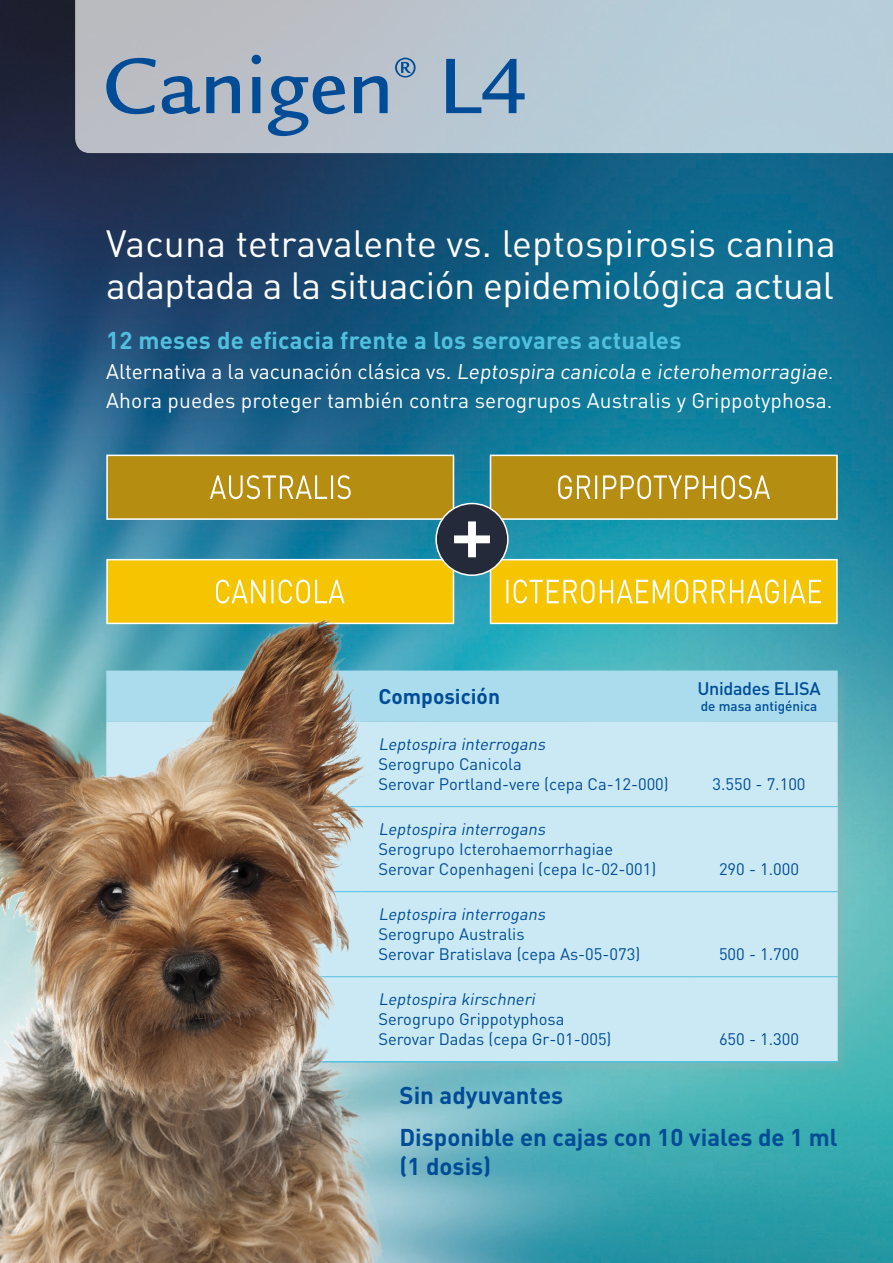
<style>
.page{position:relative;width:893px;height:1263px;background:#fff}
.page>*{position:absolute;margin:0;border:0;box-sizing:border-box;transform-origin:0 0}
.t1{font:37.5px/42px "DINOT";letter-spacing:-.015em;color:#fff}
.t2{font:700 24px/41.5px "DINOT";color:#004c97}
.t3{font:700 24px "DINOT";letter-spacing:.01em;color:#51c0df}
.t4{font:21px/29.4px "DINOT";letter-spacing:.005em;color:#fff}
.t5{font:700 21px "DINOT";color:#004c97}
.t6{font:500 18px "DINOT";letter-spacing:-.02em;color:#004c97}
.t7{font:16.5px/19.8px "DINOT";color:#004c97}
.t8{font:italic 16.5px "DINOT";color:#004c97}
.t9{font:500 13.5px "DINOT";color:#004c97}
</style>
<div class="page">
<img style="left:0;top:0;width:893px;height:1263px">
<svg style="left:75px;top:0;width:818px;height:153px;background:#b7c7d1"></svg>
<svg style="left:106px;top:55px;width:419px;height:81px;background:#95aac0"></svg>
<div style="left:107px;top:455px;width:347px;height:64px;background:#b48d11"></div>
<div style="left:106px;top:455px;width:348px;height:65px;border:2px solid #fff"></div>
<div style="left:490px;top:455px;width:348px;height:64px;background:#b48d11"></div>
<div style="left:490px;top:455px;width:348px;height:65px;border:2px solid #fff"></div>
<div style="left:107px;top:560px;width:347px;height:63px;background:#f4c500"></div>
<div style="left:106px;top:559px;width:348px;height:65px;border:2px solid #fff"></div>
<div style="left:490px;top:560px;width:347px;height:63px;background:#f4c500"></div>
<div style="left:490px;top:559px;width:348px;height:65px;border:2px solid #fff"></div>
<div style="left:436px;top:503px;width:72px;height:72px;background:#242a3a;border-radius:50%"></div>
<div style="left:435px;top:503px;width:74px;height:73px;border:2px solid #fff;border-radius:50%"></div>
<svg style="left:454px;top:521px;width:36px;height:36px"></svg>
<svg style="left:506px;top:579px;width:315px;height:24px"></svg>
<svg style="left:558px;top:475px;width:212px;height:24px"></svg>
<svg style="left:210px;top:475px;width:141px;height:24px"></svg>
<div style="left:108px;top:672px;width:740px;height:401px;background:#acacac;opacity:.2"></div>
<div style="left:399px;top:670px;width:439px;height:51px;background:#aadcee"></div>
<div style="left:399px;top:721px;width:439px;height:340px;background:#cae9f5"></div>
<hr style="left:361px;top:806px;width:328px;height:1px;background:#51c0df">
<hr style="left:689px;top:806px;width:149px;height:1px;background:#51c0df">
<hr style="left:361px;top:891px;width:328px;height:1px;background:#51c0df">
<hr style="left:689px;top:891px;width:149px;height:1px;background:#51c0df">
<hr style="left:361px;top:976px;width:328px;height:1px;background:#51c0df">
<hr style="left:689px;top:976px;width:149px;height:1px;background:#51c0df">
<hr style="left:361px;top:1061px;width:328px;height:1px;background:#51c0df">
<hr style="left:689px;top:1061px;width:149px;height:1px;background:#51c0df">
<img style="left:0;top:566px;width:399px;height:697px">
<h1 class="t1" style="left:106px;top:222px;width:731px">Vacuna tetravalente vs. leptospirosis canina adaptada a la situación epidemiológica actual</h1>
<h2 class="t3" style="left:106px;top:325px;width:577px">12 meses de eficacia frente a los serovares actuales</h2>
<p class="t4" style="left:106px;top:356px;width:729px">Alternativa a la vacunación clásica vs. Leptospira canicola e icterohemorragiae.<br>Ahora puedes proteger también contra serogrupos Australis y Grippotyphosa.</p>
<p class="t5" style="left:378px;top:683px;width:123px">Composición</p>
<p class="t6" style="left:697px;top:677px;width:125px">Unidades ELISA</p>
<p class="t9" style="left:701px;top:697px;width:118px">de masa antigénica</p>
<p class="t8" style="left:378px;top:734px;width:172px">Leptospira interrogans</p>
<p class="t7" style="left:378px;top:754px;width:292px">Serogrupo Canicola<br>Serovar Portland-vere (cepa Ca-12-000)</p>
<p class="t8" style="left:378px;top:819px;width:172px">Leptospira interrogans</p>
<p class="t7" style="left:378px;top:839px;width:279px">Serogrupo Icterohaemorrhagiae<br>Serovar Copenhageni (cepa Ic-02-001)</p>
<p class="t8" style="left:378px;top:904px;width:172px">Leptospira interrogans</p>
<p class="t7" style="left:378px;top:924px;width:263px">Serogrupo Australis<br>Serovar Bratislava (cepa As-05-073)</p>
<p class="t8" style="left:378px;top:989px;width:162px">Leptospira kirschneri</p>
<p class="t7" style="left:378px;top:1009px;width:235px">Serogrupo Grippotyphosa<br>Serovar Dadas (cepa Gr-01-005)</p>
<p class="t7" style="left:712px;top:773px;width:95px">3.550 - 7.100</p>
<p class="t7" style="left:719px;top:858px;width:81px">290 - 1.000</p>
<p class="t7" style="left:719px;top:943px;width:81px">500 - 1.700</p>
<p class="t7" style="left:719px;top:1029px;width:81px">650 - 1.300</p>
<h2 class="t2" style="left:399px;top:1074px;width:440px">Sin adyuvantes<br>Disponible en cajas con 10 viales de 1 ml</h2>
<h2 class="t2" style="left:399px;top:1144px;width:93px">(1 dosis)</h2>
</div>
